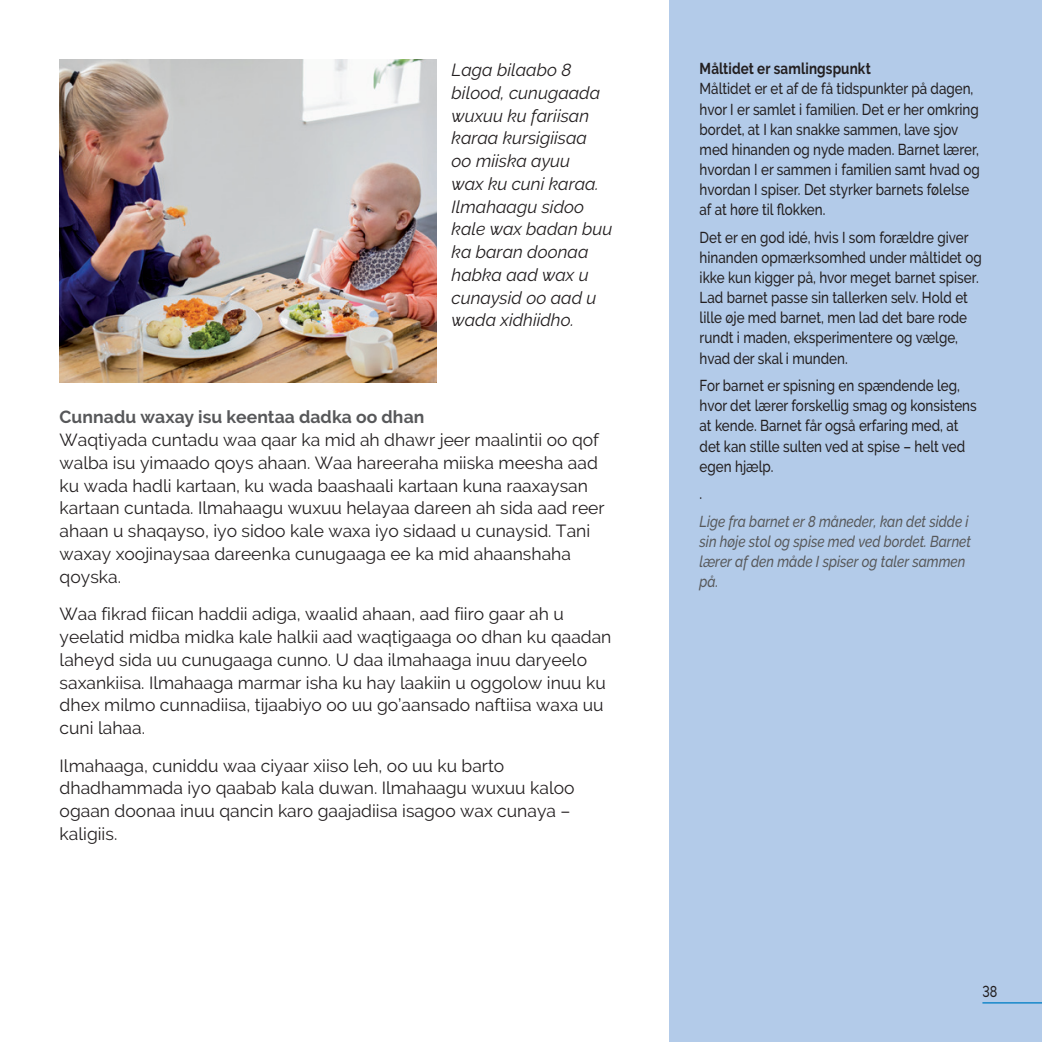
<style>
.page{position:relative;width:1042px;height:1042px;background:#fff}
.page>*{position:absolute;margin:0;border:0;box-sizing:border-box;transform-origin:0 0}
.Body{font:17.5px/22.8px "Raleway";color:#231f20}
.C-text{font:italic 17.5px/22.8px "Raleway";color:#231f20}
.L3{font:700 17.5px "Raleway";letter-spacing:.005em;color:#57585a}
.t1{font:500 15.75px/20.1px "Raleway";color:#231f20;scale:.85 1}
.t2{font:italic 500 15.75px/20.1px "Raleway";color:#57585a;scale:.85 1}
.t3{font:700 15.75px "Raleway";letter-spacing:.01em;color:#231f20;scale:.85 1}
.t4{font:500 15.75px "Raleway";color:#231f20;scale:.8 1}
</style>
<div class="page">
<div style="left:670px;top:0;width:372px;height:1042px;background:#b3cbe9"></div>
<hr style="left:982px;top:1002px;width:60px;height:1px;background:#007fc5">
<img style="left:60px;top:60px;width:377px;height:322px">
<p class="C-text" style="left:452px;top:58px;width:162px">Laga bilaabo 8 bilood, cunugaada wuxuu ku fariisan karaa kursigiisaa<br>oo miiska ayuu<br>wax ku cuni karaa.<br>Ilmahaagu sidoo kale wax badan buu ka baran doonaa habka aad wax u cunaysid oo aad u wada xidhiidho.</p>
<h2 class="L3" style="left:60px;top:407px;width:366px">Cunnadu waxay isu keentaa dadka oo dhan</h2>
<p class="Body" style="left:60px;top:428px;width:546px">Waqtiyada cuntadu waa qaar ka mid ah dhawr jeer maalintii oo qof walba isu yimaado qoys ahaan. Waa hareeraha miiska meesha aad ku wada hadli kartaan, ku wada baashaali kartaan kuna raaxaysan kartaan cuntada. Ilmahaagu wuxuu helayaa dareen ah sida aad reer ahaan u shaqayso, iyo sidoo kale waxa iyo sidaad u cunaysid. Tani waxay xoojinaysaa dareenka cunugaaga ee ka mid ahaanshaha qoyska.</p>
<p class="Body" style="left:60px;top:603px;width:553px">Waa fikrad fiican haddii adiga, waalid ahaan, aad fiiro gaar ah u yeelatid midba midka kale halkii aad waqtigaaga oo dhan ku qaadan laheyd sida uu cunugaaga cunno. U daa ilmahaaga inuu daryeelo saxankiisa. Ilmahaaga marmar isha ku hay laakiin u oggolow inuu ku dhex milmo cunnadiisa, tijaabiyo oo uu go’aansado naftiisa waxa uu cuni lahaa.</p>
<p class="Body" style="left:60px;top:754px;width:516px">Ilmahaaga, cuniddu waa ciyaar xiiso leh, oo uu ku barto dhadhammada iyo qaabab kala duwan. Ilmahaagu wuxuu kaloo ogaan doonaa inuu qancin karo gaajadiisa isagoo wax cunaya – kaligiis.</p>
<p class="t3" style="left:699px;top:60px;width:203px">Måltidet er samlingspunkt</p>
<p class="t1" style="left:699px;top:79px;width:331px">Måltidet er et af de få tidspunkter på dagen, hvor I er samlet i familien. Det er her omkring bordet, at I kan snakke sammen, lave sjov med hinanden og nyde maden. Barnet lærer, hvordan I er sammen i familien samt hvad og hvordan I spiser. Det styrker barnets følelse af at høre til flokken.</p>
<p class="t1" style="left:699px;top:227px;width:333px">Det er en god idé, hvis I som forældre giver hinanden opmærksomhed under måltidet og ikke kun kigger på, hvor meget barnet spiser.<br>Lad barnet passe sin tallerken selv. Hold et lille øje med barnet, men lad det bare rode rundt i maden, eksperimentere og vælge, hvad der skal i munden.</p>
<p class="t1" style="left:699px;top:375px;width:327px">For barnet er spisning en spændende leg, hvor det lærer forskellig smag og konsistens at kende. Barnet får også erfaring med, at det kan stille sulten ved at spise – helt ved egen hjælp.</p>
<p class="t1" style="left:699px;top:484px;width:5px">.</p>
<p class="t2" style="left:699px;top:511px;width:321px">Lige fra barnet er 8 måneder, kan det sidde i sin høje stol og spise med ved bordet. Barnet lærer af den måde I spiser og taler sammen på.</p>
<p class="t4" style="left:982px;top:982px;width:20px">38</p>
</div>
